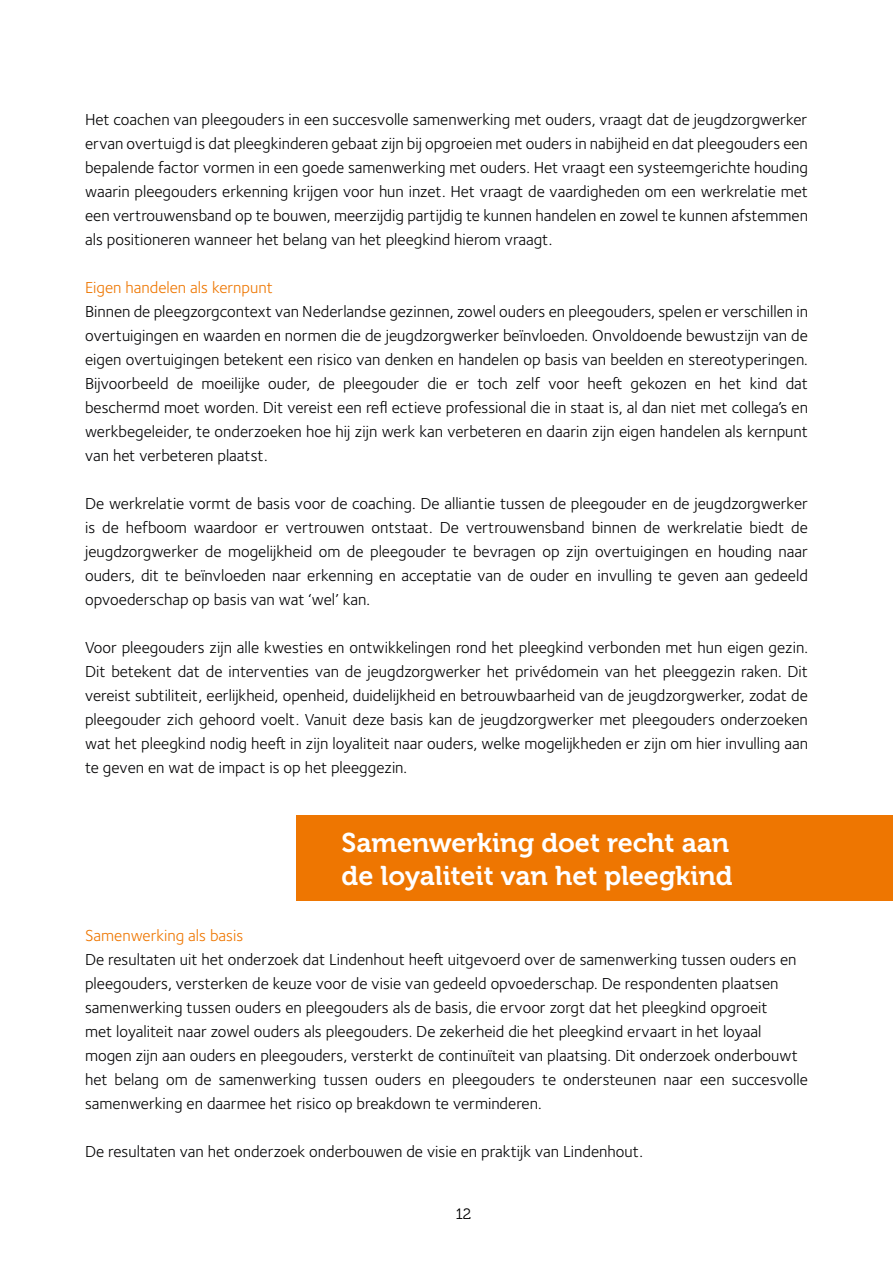
<style>
.page{position:relative;width:893px;height:1263px;background:#fff}
.page>*{position:absolute;margin:0;border:0;box-sizing:border-box;transform-origin:0 0}
.t1{font:27px/32.4px "Museo 700";color:#fff}
.t2{font:16.5px/24px "Foundry Sterling";color:#020203;text-align:justify}
.t3{font:16.5px "Foundry Sterling";color:#ee7601}
.t4{font:15px "Museo 300";color:#000}
</style>
<div class="page">
<div style="left:296px;top:816px;width:597px;height:85px;background:#ee7601"></div>
<p class="t2" style="left:85px;top:108px;width:724px">Het coachen van pleegouders in een succesvolle samenwerking met ouders, vraagt dat de jeugdzorgwerker ervan overtuigd is dat pleegkinderen gebaat zijn bij opgroeien met ouders in nabijheid en dat pleegouders een bepalende factor vormen in een goede samenwerking met ouders. Het vraagt een systeemgerichte houding waarin pleegouders erkenning krijgen voor hun inzet. Het vraagt de vaardigheden om een werkrelatie met een vertrouwensband op te bouwen, meerzijdig partijdig te kunnen handelen en zowel te kunnen afstemmen als positioneren wanneer het belang van het pleegkind hierom vraagt.</p>
<p class="t3" style="left:85px;top:278px;width:189px">Eigen handelen als kernpunt</p>
<p class="t2" style="left:85px;top:300px;width:724px">Binnen de pleegzorgcontext van Nederlandse gezinnen, zowel ouders en pleegouders, spelen er verschillen in overtuigingen en waarden en normen die de jeugdzorgwerker beïnvloeden. Onvoldoende bewustzijn van de eigen overtuigingen betekent een risico van denken en handelen op basis van beelden en stereotyperingen.<br>Bijvoorbeeld de moeilijke ouder, de pleegouder die er toch zelf voor heeft gekozen en het kind dat beschermd moet worden. Dit vereist een refl ectieve professional die in staat is, al dan niet met collega’s en werkbegeleider, te onderzoeken hoe hij zijn werk kan verbeteren en daarin zijn eigen handelen als kernpunt van het verbeteren plaatst.</p>
<p class="t2" style="left:85px;top:492px;width:724px">De werkrelatie vormt de basis voor de coaching. De alliantie tussen de pleegouder en de jeugdzorgwerker is de hefboom waardoor er vertrouwen ontstaat. De vertrouwensband binnen de werkrelatie biedt de jeugdzorgwerker de mogelijkheid om de pleegouder te bevragen op zijn overtuigingen en houding naar ouders, dit te beïnvloeden naar erkenning en acceptatie van de ouder en invulling te geven aan gedeeld opvoederschap op basis van wat ‘wel’ kan.</p>
<p class="t2" style="left:85px;top:636px;width:724px">Voor pleegouders zijn alle kwesties en ontwikkelingen rond het pleegkind verbonden met hun eigen gezin.<br>Dit betekent dat de interventies van de jeugdzorgwerker het privédomein van het pleeggezin raken. Dit vereist subtiliteit, eerlijkheid, openheid, duidelijkheid en betrouwbaarheid van de jeugdzorgwerker, zodat de pleegouder zich gehoord voelt. Vanuit deze basis kan de jeugdzorgwerker met pleegouders onderzoeken wat het pleegkind nodig heeft in zijn loyaliteit naar ouders, welke mogelijkheden er zijn om hier invulling aan te geven en wat de impact is op het pleeggezin.</p>
<h1 class="t1" style="left:342px;top:827px;width:393px">Samenwerking doet recht aan de loyaliteit van het pleegkind</h1>
<p class="t3" style="left:85px;top:926px;width:160px">Samenwerking als basis</p>
<p class="t2" style="left:85px;top:948px;width:724px;text-align:left">De resultaten uit het onderzoek dat Lindenhout heeft uitgevoerd over de samenwerking tussen ouders en pleegouders, versterken de keuze voor de visie van gedeeld opvoederschap. De respondenten plaatsen samenwerking tussen ouders en pleegouders als de basis, die ervoor zorgt dat het pleegkind opgroeit<br>met loyaliteit naar zowel ouders als pleegouders. De zekerheid die het pleegkind ervaart in het loyaal mogen zijn aan ouders en pleegouders, versterkt de continuïteit van plaatsing. Dit onderzoek onderbouwt het belang om de samenwerking tussen ouders en pleegouders te ondersteunen naar een succesvolle samenwerking en daarmee het risico op breakdown te verminderen.</p>
<p class="t2" style="left:85px;top:1140px;width:559px">De resultaten van het onderzoek onderbouwen de visie en praktijk van Lindenhout.</p>
<p class="t4" style="left:456px;top:1206px;width:17px">12</p>
</div>
